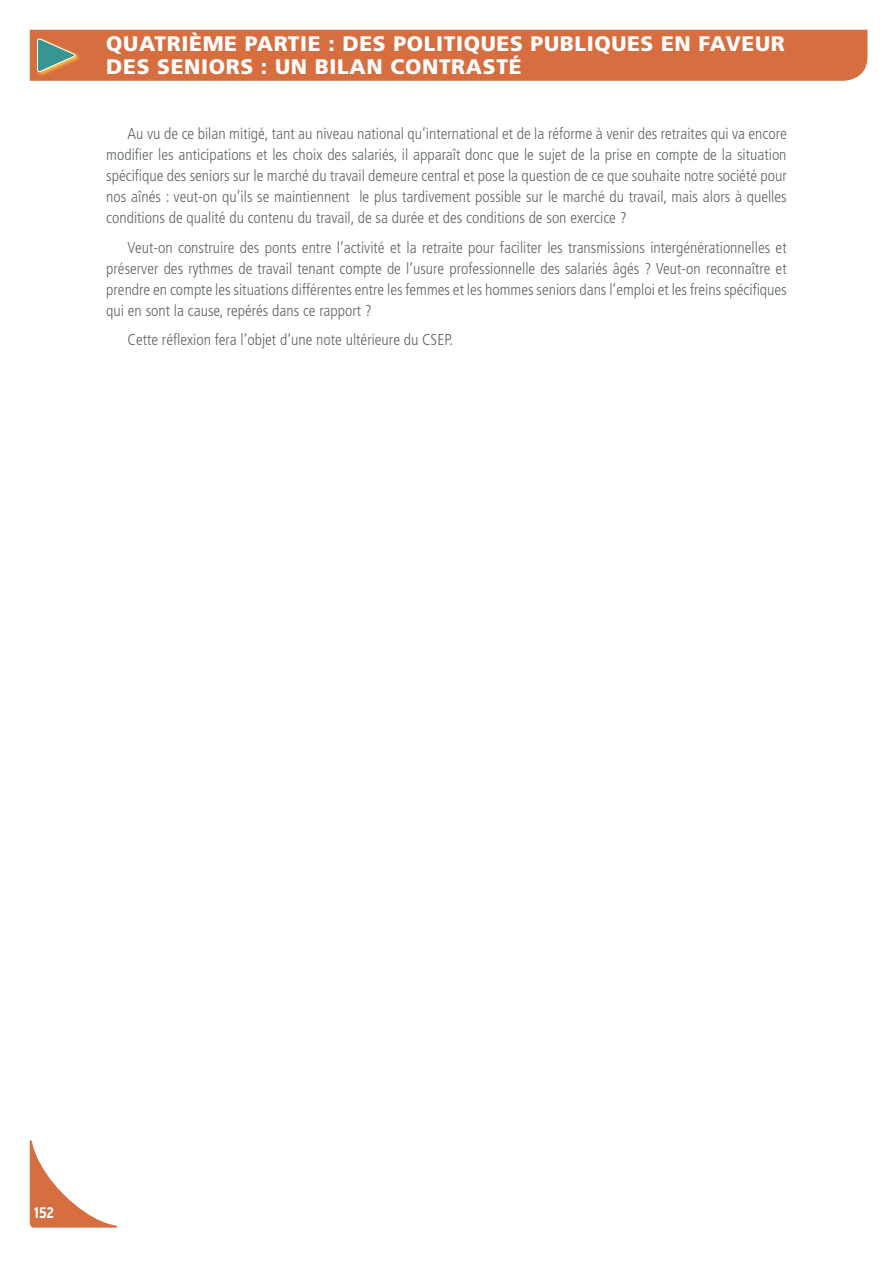
<style>
.page{position:relative;width:893px;height:1263px;background:#fff}
.page>*{position:absolute;margin:0;border:0;box-sizing:border-box;transform-origin:0 0}
.t1{font:900 21px/22.5px "Frutiger";letter-spacing:.03em;color:#fff}
.t2{font:300 condensed 15.75px/21px "Frutiger";color:#606667;text-align:justify}
.t3{font:700 condensed 15.3px "Interstate";color:#fff}
</style>
<div class="page">
<svg style="left:30px;top:1140px;width:88px;height:87px"></svg>
<div style="left:30px;top:30px;width:837px;height:51px;background:#d76e3f"></div>
<h1 class="t1" style="left:106px;top:32px;width:680px">QUATRIÈME PARTIE : DES POLITIQUES PUBLIQUES EN FAVEUR<br>DES SENIORS : UN BILAN CONTRASTÉ</h1>
<p class="t2" style="left:106px;top:124px;width:682px;text-indent:21px">Au vu de ce bilan mitigé, tant au niveau national qu’international et de la réforme à venir des retraites qui va encore modifier les anticipations et les choix des salariés, il apparaît donc que le sujet de la prise en compte de la situation spécifique des seniors sur le marché du travail demeure central et pose la question de ce que souhaite notre société pour nos aînés : veut-on qu’ils se maintiennent le plus tardivement possible sur le marché du travail, mais alors à quelles conditions de qualité du contenu du travail, de sa durée et des conditions de son exercice ?</p>
<p class="t2" style="left:106px;top:237px;width:682px;text-indent:21px">Veut-on construire des ponts entre l’activité et la retraite pour faciliter les transmissions intergénérationnelles et préserver des rythmes de travail tenant compte de l’usure professionnelle des salariés âgés ? Veut-on reconnaître et prendre en compte les situations différentes entre les femmes et les hommes seniors dans l’emploi et les freins spécifiques qui en sont la cause, repérés dans ce rapport ?</p>
<p class="t2" style="left:128px;top:330px;width:327px">Cette réflexion fera l’objet d’une note ultérieure du CSEP.</p>
<p class="t3" style="left:34px;top:1204px;width:22px">152</p>
</div>
